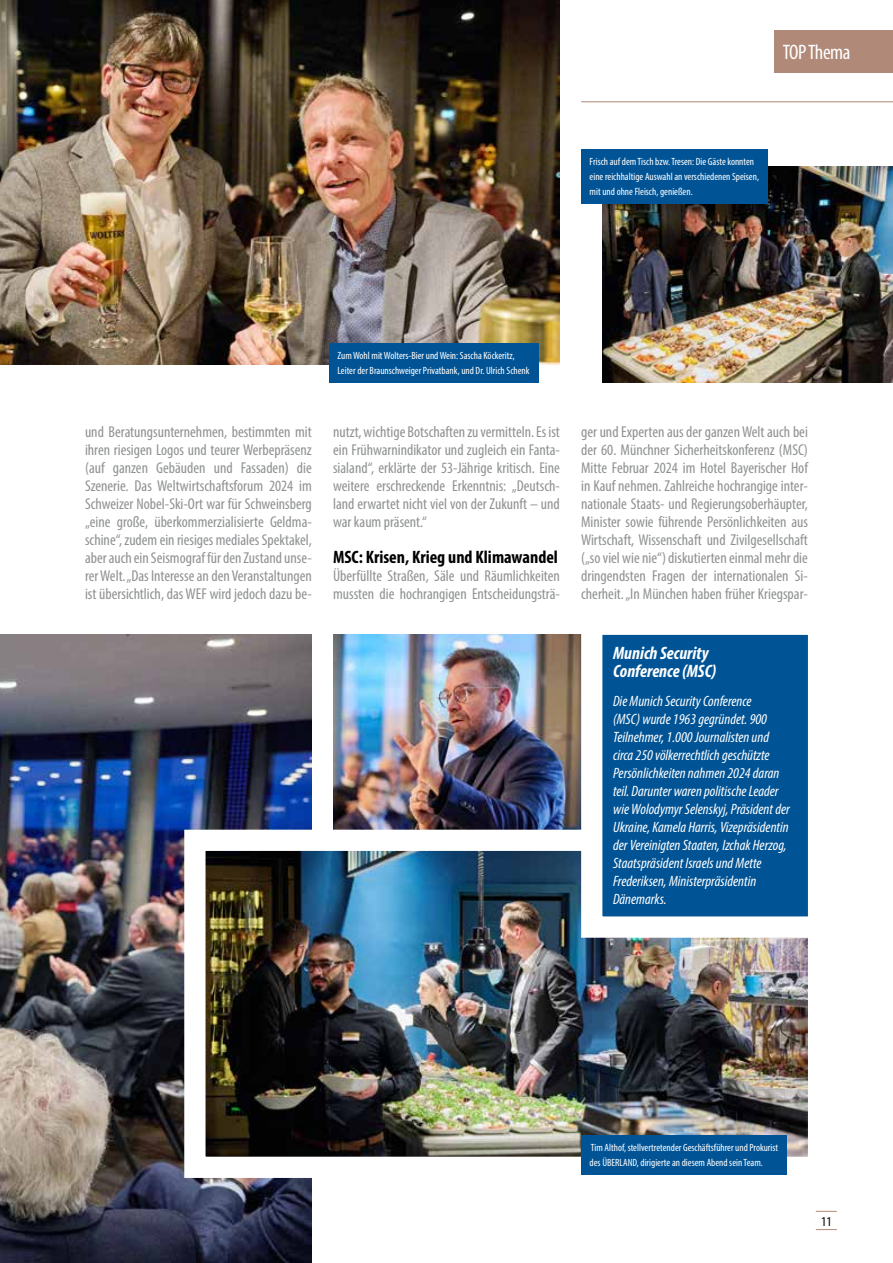
<style>
.page{position:relative;width:893px;height:1263px;background:#fff}
.page>*{position:absolute;margin:0;border:0;box-sizing:border-box;transform-origin:0 0}
.t1{font:condensed 21px "Myriad Pro";letter-spacing:-.02em;color:#fff}
.t2{font:700 condensed 18px "Myriad Pro";color:#000}
.t3{font:italic 700 condensed 18px/18px "Myriad Pro";color:#fff}
.t4{font:condensed 15.75px/18px "Myriad Pro";color:#8f9192;text-align:justify}
.t5{font:italic condensed 15px/18px "Myriad Pro";color:#fff}
.t6{font:condensed 13.5px "Myriad Pro";color:#000}
.t7{font:condensed 10.5px/15px "Myriad Pro";color:#fff}
</style>
<div class="page">
<div style="left:774px;top:30px;width:119px;height:42px;background:#b18978"></div>
<img style="left:0;top:635px;width:312px;height:628px">
<img style="left:333px;top:635px;width:237px;height:184px">
<img style="left:0;top:0;width:560px;height:365px">
<img style="left:602px;top:167px;width:291px;height:216px">
<div style="left:329px;top:343px;width:210px;height:40px;background:#005496"></div>
<div style="left:581px;top:149px;width:186px;height:55px;background:#005496"></div>
<img style="left:174px;top:819px;width:634px;height:369px">
<svg style="left:570px;top:634px;width:238px;height:314px;background:#2e70a3"></svg>
<div style="left:581px;top:1135px;width:206px;height:40px;background:#005496"></div>
<svg style="left:816px;top:1211px;width:21px;height:1px"></svg>
<svg style="left:816px;top:1229px;width:21px;height:1px"></svg>
<hr style="left:581px;top:101px;width:312px;height:1px;background:#b18978">
<h1 class="t1" style="left:783px;top:39px;width:69px">TOP Thema</h1>
<p class="t7" style="left:590px;top:154px;width:171px">Frisch auf dem Tisch bzw. Tresen: Die Gäste konnten eine reichhaltige Auswahl an verschiedenen Speisen, mit und ohne Fleisch, genießen.</p>
<p class="t7" style="left:338px;top:348px;width:194px">Zum Wohl mit Wolters-Bier und Wein: Sascha Köckeritz,<br>Leiter der Braunschweiger Privatbank, und Dr. Ulrich Schenk</p>
<p class="t4" style="left:85px;top:422px;width:228px">und Beratungsunternehmen, bestimmten mit ihren riesigen Logos und teurer Werbepräsenz (auf ganzen Gebäuden und Fassaden) die Szenerie. Das Weltwirtschaftsforum 2024 im Schweizer Nobel-Ski-Ort war für Schweinsberg „eine große, überkommerzialisierte Geldma&shy;schine“, zudem ein riesiges mediales Spektakel, aber auch ein Seismograf für den Zustand unse&shy;rer Welt. „Das Interesse an den Veranstaltungen ist übersichtlich, das WEF wird jedoch dazu be-</p>
<p class="t4" style="left:333px;top:422px;width:228px">nutzt, wichtige Botschaften zu vermitteln. Es ist ein Frühwarnindikator und zugleich ein Fanta&shy;sialand“, erklärte der 53-Jährige kritisch. Eine weitere erschreckende Erkenntnis: „Deutsch&shy;land erwartet nicht viel von der Zukunft – und war kaum präsent.“</p>
<p class="t2" style="left:333px;top:546px;width:226px">MSC: Krisen, Krieg und Klimawandel</p>
<p class="t4" style="left:333px;top:566px;width:228px">Überfüllte Straßen, Säle und Räumlichkeiten mussten die hochrangigen Entscheidungsträ-</p>
<p class="t4" style="left:581px;top:422px;width:228px">ger und Experten aus der ganzen Welt auch bei der 60. Münchner Sicherheitskonferenz (MSC)<br>Mitte Februar 2024 im Hotel Bayerischer Hof in Kauf nehmen. Zahlreiche hochrangige inter&shy;nationale Staats- und Regierungsoberhäupter, Minister sowie führende Persönlichkeiten aus Wirtschaft, Wissenschaft und Zivilgesellschaft („so viel wie nie“) diskutierten einmal mehr die dringendsten Fragen der internationalen Si&shy;cherheit. „In München haben früher Kriegspar-</p>
<p class="t3" style="left:613px;top:644px;width:105px">Munich Security<br>Conference (MSC)</p>
<p class="t5" style="left:613px;top:691px;width:178px">Die Munich Security Conference<br>(MSC) wurde 1963 gegründet. 900<br>Teilnehmer, 1.000 Journalisten und circa 250 völkerrechtlich geschützte Persönlichkeiten nahmen 2024 daran teil. Darunter waren politische Leader wie Wolodymyr Selenskyj, Präsident der Ukraine, Kamela Harris, Vizepräsidentin der Vereinigten Staaten, Izchak Herzog, Staatspräsident Israels und Mette Frederiksen, Ministerpräsidentin Dänemarks.</p>
<p class="t7" style="left:590px;top:1140px;width:190px">Tim Althof, stellvertretender Geschäftsführer und Prokurist des ÜBERLAND, dirigierte an diesem Abend sein Team.</p>
<p class="t6" style="left:821px;top:1213px;width:12px">11</p>
</div>
